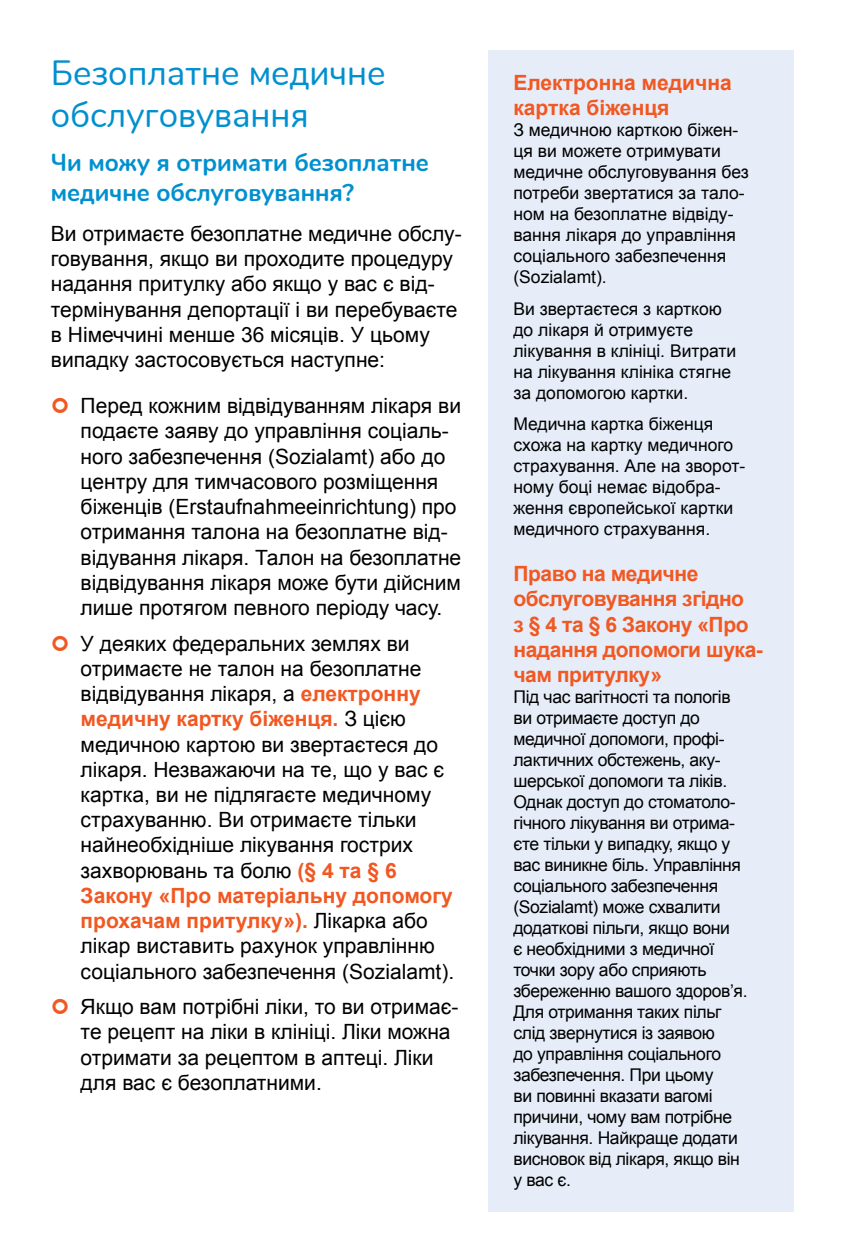
<style>
.page{position:relative;width:844px;height:1241px;background:#fff}
.page>*{position:absolute;margin:0;border:0;box-sizing:border-box;transform-origin:0 0}
.t1{font:35px/42px "Nunito";color:#0090cf}
.t2{font:700 24.5px/29.4px "Nunito";color:#0090cf}
.t3{font:21px/25.2px "Arial";color:#000}
.Zusammenfassung_Überschrift{font:700 21px/25.2px "Arial";letter-spacing:-.02em;color:#f15822}
.Zusammenfassung_Überschrift-2{font:700 21px/25.2px "Arial";color:#f15822}
.Zusammenfassung_Untertext{font:17.5px/21px "Arial";letter-spacing:-.02em;color:#000}
.Zusammenfassung_Untertext-2{font:17.5px/21px "Arial";color:#000}
.s1{font-weight:700;color:#f15822}
</style>
<div class="page">
<div style="left:488px;top:50px;width:306px;height:510px;background:#e6edf8"></div>
<div style="left:488px;top:541px;width:306px;height:669px;background:#e6edf8"></div>
<h2 class="t1" style="left:51px;top:50px;width:336px">Безоплатне медичне обслуговування</h2>
<h3 class="t2" style="left:51px;top:147px;width:379px">Чи можу я отримати безоплатне медичне обслуговування?</h3>
<p class="t3" style="left:51px;top:221px;width:412px">Ви отримаєте безоплатне медичне обслу&shy;говування, якщо ви проходите процедуру надання притулку або якщо у вас є від&shy;термінування депортації і ви перебуваєте в Німеччині менше 36 місяців. У цьому випадку застосовується наступне:</p>
<p class="t3" style="left:81px;top:393px;width:382px">Перед кожним відвідуванням лікаря ви подаєте заяву до управління соціаль&shy;ного забезпечення (Sozialamt) або до центру для тимчасового розміщення біженців (Erstaufnahmeeinrichtung) про отримання талона на безоплатне від&shy;відування лікаря. Талон на безоплатне відвідування лікаря може бути дійсним лише протягом певного періоду часу.</p>
<p class="t3" style="left:81px;top:631px;width:375px">У деяких федеральних землях ви отримаєте не талон на безоплатне відвідування лікаря, а <span class="s1">електронну медичну картку біженця.</span> З цією медичною картою ви звертаєтеся до лікаря. Незважаючи на те, що у вас є картка, ви не підлягаєте медичному страхуванню. Ви отримаєте тільки найнеобхідніше лікування гострих захворювань та болю <span class="s1">(§ 4 та § 6<br>Закону «Про матеріальну допомогу прохачам притулку»).</span> Лікарка або лікар виставить рахунок управлінню соціального забезпечення (Sozialamt).</p>
<p class="t3" style="left:81px;top:994px;width:379px">Якщо вам потрібні ліки, то ви отримає&shy;те рецепт на ліки в клініці. Ліки можна отримати за рецептом в аптеці. Ліки для вас є безоплатними.</p>
<h3 class="Zusammenfassung_Überschrift-2" style="left:513px;top:71px;width:220px">Електронна медична картка біженця</h3>
<p class="Zusammenfassung_Untertext-2" style="left:513px;top:120px;width:237px">З медичною карткою біжен&shy;ця ви можете отримувати медичне обслуговування без потреби звертатися за тало&shy;ном на безоплатне відвіду&shy;вання лікаря до управління соціального забезпечення (Sozialamt).</p>
<p class="Zusammenfassung_Untertext-2" style="left:513px;top:298px;width:224px">Ви звертаєтеся з карткою до лікаря й отримуєте лікування в клініці. Витрати на лікування клініка стягне за допомогою картки.</p>
<p class="Zusammenfassung_Untertext-2" style="left:513px;top:414px;width:233px">Медична картка біженця схожа на картку медичного страхування. Але на зворот&shy;ному боці немає відобра&shy;ження європейської картки медичного страхування.</p>
<h3 class="Zusammenfassung_Überschrift" style="left:513px;top:562px;width:251px">Право на медичне обслуговування згідно<br>з § 4 та § 6 Закону «Про надання допомоги шука&shy;чам притулку»</h3>
<p class="Zusammenfassung_Untertext" style="left:513px;top:686px;width:236px">Під час вагітності та пологів ви отримаєте доступ до медичної допомоги, профі&shy;лактичних обстежень, аку&shy;шерської допомоги та ліків.<br>Однак доступ до стоматоло&shy;гічного лікування ви отрима&shy;єте тільки у випадку, якщо у вас виникне біль. Управління соціального забезпечення (Sozialamt) може схвалити додаткові пільги, якщо вони<br>є необхідними з медичної точки зору або сприяють збереженню вашого здоров’я.<br>Для отримання таких пільг слід звернутися із заявою<br>до управління соціального забезпечення. При цьому<br>ви повинні вказати вагомі причини, чому вам потрібне лікування. Найкраще додати висновок від лікаря, якщо він у вас є.</p>
</div>
